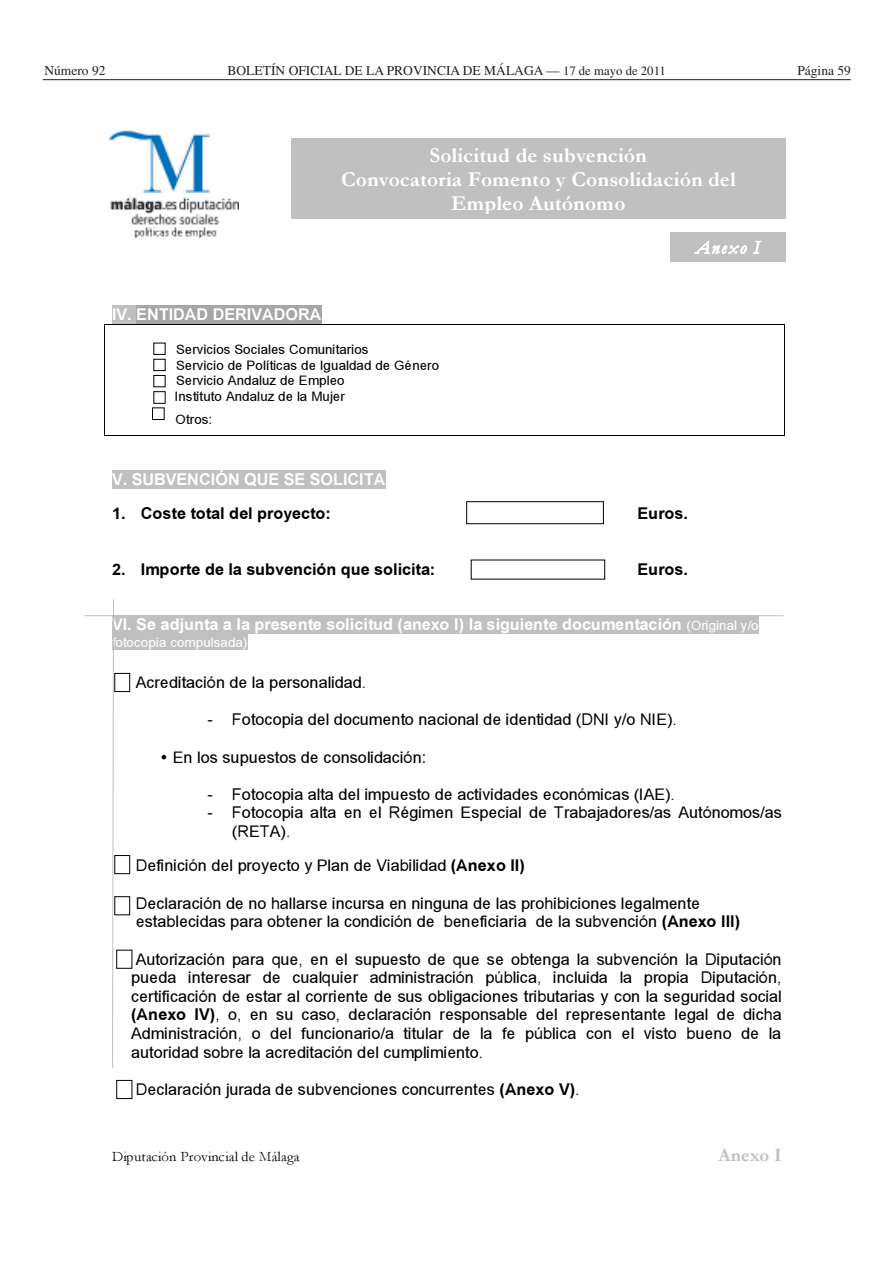
<style>
.page{position:relative;width:893px;height:1263px;background:#fff}
.page>*{position:absolute;margin:0;border:0;box-sizing:border-box;transform-origin:0 0}
.t1{font:21.45px/24.3px "Garamond Bold+T42+ZKNCOH";letter-spacing:.005em;color:#fff;text-align:center}
.t2{font:18.75px "Garamond Bold+T42+ZKNCOH";color:#c0c0c0}
.t3{font:18.75px "Garamond Italic+T42+KEOIHX";letter-spacing:.085em;color:#fff}
.t4{font:16.2px/18.6px "Arial MT+T42+ASBBYY";letter-spacing:.005em;color:#000}
.t5{font:16.2px "Arial Bold MT+T42+JZNBDC";color:#fff}
.t6{font:16.2px "Arial Bold MT+T42+JZNBDC";letter-spacing:.005em;color:#000}
.t7{font:14.55px "Garamond+T42+ENELZO";color:#000}
.t8{font:13.5px "Times";color:#231f20}
.t9{font:13.35px/15.6px "Arial MT+T42+ASBBYY";letter-spacing:.005em;color:#000}
.t10{font:13.35px "Arial MT+T42+ASBBYY";letter-spacing:.005em;color:#fff}
.s1{font-size:12.75px}
.s2{color:#fff}
.s3{font-family:"Arial MT+T42+ASBBYY";font-size:13.35px}
.s4{font-family:"Arial Bold MT+T42+JZNBDC"}
</style>
<div class="page">
<hr style="left:43px;top:79px;width:808px;height:1px;background:#231f20">
<img style="left:109px;top:130px;width:129px;height:107px">
<div style="left:292px;top:138px;width:494px;height:80px;background:#c0c0c0"></div>
<div style="left:671px;top:232px;width:115px;height:29px;background:#c0c0c0"></div>
<div style="left:112px;top:305px;width:24px;height:19px;background:#c0c0c0"></div>
<div style="left:136px;top:305px;width:185px;height:19px;background:#a6a6a6"></div>
<hr style="left:105px;top:324px;width:679px;height:1px;background:#000">
<hr style="left:105px;top:435px;width:679px;height:1px;background:#000">
<svg style="left:104px;top:324px;width:1px;height:112px"></svg>
<svg style="left:784px;top:324px;width:1px;height:112px"></svg>
<div style="left:112px;top:470px;width:273px;height:18px;background:#c0c0c0"></div>
<div style="left:112px;top:616px;width:647px;height:18px;background:#c0c0c0"></div>
<div style="left:112px;top:634px;width:135px;height:16px;background:#c0c0c0"></div>
<hr style="left:84px;top:615px;width:699px;height:1px;background:#c0c0c0">
<svg style="left:112px;top:599px;width:2px;height:469px"></svg>
<div style="left:466px;top:501px;width:138px;height:23px;border:1px solid #000"></div>
<div style="left:153px;top:343px;width:12px;height:12px;border:1px solid #000"></div>
<div style="left:153px;top:359px;width:12px;height:12px;border:1px solid #000"></div>
<div style="left:153px;top:375px;width:12px;height:12px;border:1px solid #000"></div>
<div style="left:153px;top:391px;width:12px;height:13px;border:1px solid #000"></div>
<div style="left:152px;top:407px;width:13px;height:13px;border:1px solid #000"></div>
<div style="left:114px;top:855px;width:16px;height:19px;border:1px solid #000"></div>
<div style="left:114px;top:896px;width:16px;height:19px;border:1px solid #000"></div>
<div style="left:116px;top:950px;width:16px;height:19px;border:1px solid #000"></div>
<div style="left:116px;top:1080px;width:16px;height:19px;border:1px solid #000"></div>
<div style="left:114px;top:673px;width:16px;height:19px;border:1px solid #000"></div>
<p class="t8" style="left:44px;top:65px;width:63px">Número 92</p>
<p class="t8" style="left:228px;top:65px;width:440px">BOLETÍN OFICIAL DE LA PROVINCIA DE MÁLAGA — <span class="s1">17 de mayo de 2011</span></p>
<p class="t8" style="left:797px;top:65px;width:62px">Página 59<span class="s2">#</span></p>
<h1 class="t1" style="left:341px;top:145px;width:396px">Solicitud de subvención<br>Convocatoria Fomento y Consolidación del<br>Empleo Autónomo</h1>
<p class="t3" style="left:696px;top:236px;width:66px">Anexo I</p>
<p class="t5" style="left:112px;top:306px;width:211px">IV. ENTIDAD DERIVADORA</p>
<p class="t9" style="left:175px;top:343px;width:266px">Servicios Sociales Comunitarios<br>Servicio de Políticas de Igualdad de Género Servicio Andaluz de Empleo<br>Instituto Andaluz de la Mujer</p>
<p class="t9" style="left:176px;top:413px;width:38px">Otros:</p>
<p class="t5" style="left:112px;top:470px;width:275px">V. SUBVENCIÓN QUE SE SOLICITA</p>
<p class="t6" style="left:112px;top:504px;width:220px">1. Coste total del proyecto:</p>
<p class="t6" style="left:638px;top:504px;width:52px">Euros.</p>
<p class="t6" style="left:112px;top:560px;width:325px">2. Importe de la subvención que solicita:</p>
<p class="t6" style="left:638px;top:560px;width:52px">Euros.</p>
<p class="t5" style="left:112px;top:616px;width:648px">VI. Se adjunta a la presente solicitud (anexo I) la siguiente documentación <span class="s3">(Original y/o</span></p>
<p class="t10" style="left:112px;top:637px;width:137px">fotocopia compulsada)</p>
<p class="t4" style="left:136px;top:675px;width:232px">Acreditación de la personalidad.</p>
<p class="t4" style="left:208px;top:712px;width:471px">- Fotocopia del documento nacional de identidad (DNI y/o NIE).</p>
<p class="t4" style="left:161px;top:749px;width:267px">• En los supuestos de consolidación:</p>
<p class="t4" style="left:208px;top:786px;width:469px">- Fotocopia alta del impuesto de actividades económicas (IAE).</p>
<p class="t4" style="left:232px;top:805px;width:552px;text-indent:-24px">- Fotocopia alta en el Régimen Especial de Trabajadores/as Autónomos/as (RETA).</p>
<p class="t4" style="left:136px;top:858px;width:391px">Definición del proyecto y Plan de Viabilidad <span class="s4">(Anexo II)</span></p>
<p class="t4" style="left:136px;top:895px;width:606px">Declaración de no hallarse incursa en ninguna de las prohibiciones legalmente establecidas para obtener la condición de beneficiaria de la subvención <span class="s4">(Anexo III)</span></p>
<p class="t4" style="left:131px;top:951px;width:652px;text-align:justify">Autorización para que, en el supuesto de que se obtenga la subvención la Diputación pueda interesar de cualquier administración pública, incluida la propia Diputación, certificación de estar al corriente de sus obligaciones tributarias y con la seguridad social <span class="s4">(Anexo IV)</span>, o, en su caso, declaración responsable del representante legal de dicha Administración, o del funcionario/a titular de la fe pública con el visto bueno de la autoridad sobre la acreditación del cumplimiento.</p>
<p class="t4" style="left:136px;top:1081px;width:445px">Declaración jurada de subvenciones concurrentes <span class="s4">(Anexo V)</span>.</p>
<p class="t7" style="left:112px;top:1151px;width:189px">Diputación Provincial de Málaga</p>
<p class="t2" style="left:719px;top:1148px;width:64px">Anexo I</p>
</div>
